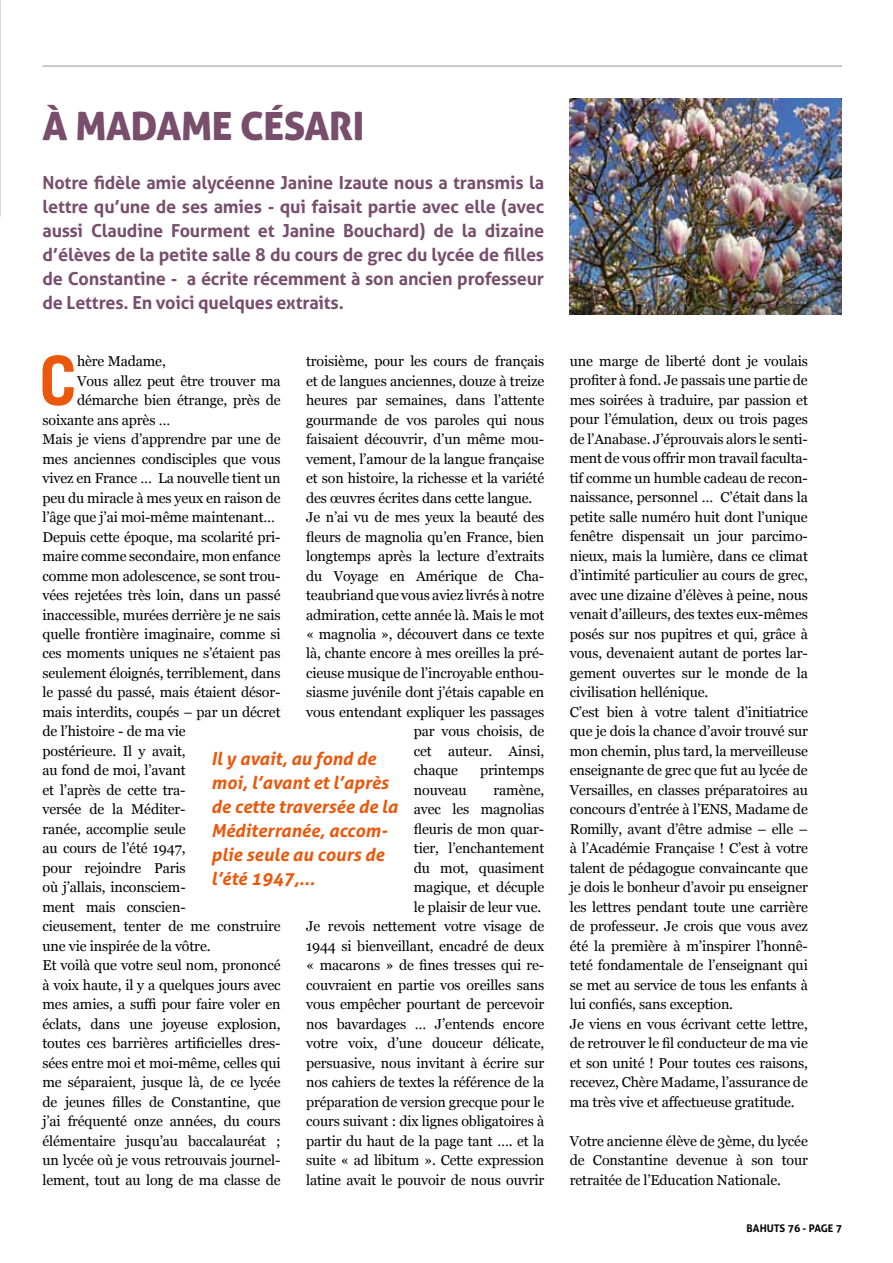
<style>
.page{position:relative;width:893px;height:1263px;background:#fff}
.page>*{position:absolute;margin:0;border:0;box-sizing:border-box;transform-origin:0 0}
.t1{font:700 68.25px "Trade Gothic";color:#ea580c}
.t2{font:39px "Aller Display";letter-spacing:-.01em;color:#784e6c}
.t3{font:700 18px/24px "Aller";letter-spacing:-.01em;color:#784e6c;text-align:justify}
.t4{font:italic 700 18px/24px "Aller";color:#ea580c}
.t5{font:14.25px/19.5px "Georgia";letter-spacing:-.01em;color:#000;text-align:right}
.t6{font:700 10.5px "Aller";color:#000}
</style>
<div class="page">
<hr style="left:43px;top:65px;width:799px;height:2px;background:#b6bac5">
<img style="left:570px;top:99px;width:272px;height:216px">
<h2 class="t2" style="left:43px;top:102px;width:60px">À MADA</h2>
<h2 class="t2" style="left:181px;top:102px;width:185px">ME CÉSARI</h2>
<p class="t3" style="left:43px;top:171px;width:503px">Notre fidèle amie alycéenne Janine Izaute nous a transmis la lettre qu’une de ses amies - qui faisait partie avec elle (avec aussi Claudine Fourment et Janine Bouchard) de la dizaine d’élèves de la petite salle 8 du cours de grec du lycée de filles de Constantine - a écrite récemment à son ancien professeur de Lettres. En voici quelques extraits.</p>
<h1 class="t1" style="left:39px;top:339px;width:33px">C</h1>
<p class="t5" style="left:77px;top:351px;width:90px">hère Madame,</p>
<p class="t5" style="left:306px;top:351px;width:240px">troisième, pour les cours de français</p>
<p class="t5" style="left:306px;top:370px;width:240px">et de langues anciennes, douze à treize</p>
<p class="t5" style="left:306px;top:390px;width:240px">heures par semaines, dans l’attente</p>
<p class="t5" style="left:306px;top:409px;width:240px">gourmande de vos paroles qui nous</p>
<p class="t5" style="left:306px;top:429px;width:240px">faisaient découvrir, d’un même mou-</p>
<p class="t5" style="left:306px;top:448px;width:240px">vement, l’amour de la langue française</p>
<p class="t5" style="left:306px;top:468px;width:240px">et son histoire, la richesse et la variété</p>
<p class="t5" style="left:306px;top:487px;width:228px">des œuvres écrites dans cette langue.</p>
<p class="t5" style="left:306px;top:507px;width:240px">Je n’ai vu de mes yeux la beauté des</p>
<p class="t5" style="left:306px;top:526px;width:240px">fleurs de magnolia qu’en France, bien</p>
<p class="t5" style="left:306px;top:546px;width:240px">longtemps après la lecture d’extraits</p>
<p class="t5" style="left:306px;top:565px;width:240px">du Voyage en Amérique de Cha-</p>
<p class="t5" style="left:306px;top:585px;width:240px">teaubriand que vous aviez livrés à notre</p>
<p class="t5" style="left:306px;top:604px;width:240px">admiration, cette année là. Mais le mot</p>
<p class="t5" style="left:306px;top:624px;width:240px">« magnolia », découvert dans ce texte</p>
<p class="t5" style="left:306px;top:643px;width:240px">là, chante encore à mes oreilles la pré-</p>
<p class="t5" style="left:306px;top:663px;width:240px">cieuse musique de l’incroyable enthou-</p>
<p class="t5" style="left:306px;top:682px;width:240px">siasme juvénile dont j’étais capable en</p>
<p class="t5" style="left:306px;top:702px;width:240px">vous entendant expliquer les passages</p>
<p class="t5" style="left:414px;top:721px;width:132px">par vous choisis, de</p>
<p class="t5" style="left:414px;top:741px;width:132px">cet auteur. Ainsi,</p>
<p class="t5" style="left:414px;top:760px;width:46px">chaque</p>
<p class="t5" style="left:480px;top:760px;width:66px">printemps</p>
<p class="t5" style="left:414px;top:780px;width:54px">nouveau</p>
<p class="t5" style="left:77px;top:370px;width:205px">Vous allez peut être trouver ma</p>
<p class="t5" style="left:77px;top:390px;width:205px">démarche bien étrange, près de</p>
<p class="t5" style="left:43px;top:409px;width:129px">soixante ans après …</p>
<p class="t5" style="left:43px;top:429px;width:240px">Mais je viens d’apprendre par une de</p>
<p class="t5" style="left:43px;top:448px;width:240px">mes anciennes condisciples que vous</p>
<p class="t5" style="left:43px;top:468px;width:240px">vivez en France … La nouvelle tient un</p>
<p class="t5" style="left:43px;top:487px;width:240px">peu du miracle à mes yeux en raison de</p>
<p class="t5" style="left:43px;top:507px;width:234px">l’âge que j’ai moi-même maintenant…</p>
<p class="t5" style="left:43px;top:526px;width:240px">Depuis cette époque, ma scolarité pri-</p>
<p class="t5" style="left:43px;top:546px;width:240px">maire comme secondaire, mon enfance</p>
<p class="t5" style="left:43px;top:565px;width:240px">comme mon adolescence, se sont trou-</p>
<p class="t5" style="left:43px;top:585px;width:240px">vées rejetées très loin, dans un passé</p>
<p class="t5" style="left:43px;top:604px;width:240px">inaccessible, murées derrière je ne sais</p>
<p class="t5" style="left:43px;top:624px;width:240px">quelle frontière imaginaire, comme si</p>
<p class="t5" style="left:43px;top:643px;width:240px">ces moments uniques ne s’étaient pas</p>
<p class="t5" style="left:43px;top:663px;width:240px">seulement éloignés, terriblement, dans</p>
<p class="t5" style="left:43px;top:682px;width:240px">le passé du passé, mais étaient désor-</p>
<p class="t5" style="left:43px;top:702px;width:240px">mais interdits, coupés – par un décret</p>
<p class="t5" style="left:43px;top:721px;width:145px">de l’histoire - de ma vie</p>
<p class="t5" style="left:43px;top:741px;width:145px">postérieure. Il y avait,</p>
<p class="t5" style="left:43px;top:760px;width:145px">au fond de moi, l’avant</p>
<p class="t5" style="left:43px;top:780px;width:145px">et l’après de cette tra-</p>
<p class="t5" style="left:43px;top:799px;width:145px">versée de la Méditer-</p>
<p class="t5" style="left:43px;top:819px;width:145px">ranée, accomplie seule</p>
<p class="t5" style="left:43px;top:838px;width:145px">au cours de l’été 1947,</p>
<p class="t5" style="left:43px;top:858px;width:145px">pour rejoindre Paris</p>
<p class="t5" style="left:43px;top:877px;width:145px">où j’allais, inconsciem-</p>
<p class="t5" style="left:43px;top:897px;width:145px">ment mais conscien-</p>
<p class="t5" style="left:43px;top:916px;width:240px">cieusement, tenter de me construire</p>
<p class="t5" style="left:43px;top:936px;width:170px">une vie inspirée de la vôtre.</p>
<p class="t5" style="left:43px;top:955px;width:240px">Et voilà que votre seul nom, prononcé</p>
<p class="t5" style="left:43px;top:975px;width:240px">à voix haute, il y a quelques jours avec</p>
<p class="t5" style="left:43px;top:994px;width:240px">mes amies, a suffi pour faire voler en</p>
<p class="t5" style="left:43px;top:1014px;width:240px">éclats, dans une joyeuse explosion,</p>
<p class="t5" style="left:43px;top:1033px;width:240px">toutes ces barrières artificielles dres-</p>
<p class="t5" style="left:43px;top:1053px;width:240px">sées entre moi et moi-même, celles qui</p>
<p class="t5" style="left:43px;top:1072px;width:240px">me séparaient, jusque là, de ce lycée</p>
<p class="t5" style="left:43px;top:1092px;width:240px">de jeunes filles de Constantine, que</p>
<p class="t5" style="left:43px;top:1111px;width:240px">j’ai fréquenté onze années, du cours</p>
<p class="t5" style="left:43px;top:1131px;width:240px">élémentaire jusqu’au baccalauréat ;</p>
<p class="t5" style="left:43px;top:1150px;width:240px">un lycée où je vous retrouvais journel-</p>
<p class="t5" style="left:43px;top:1169px;width:240px">lement, tout au long de ma classe de</p>
<p class="t4" style="left:211px;top:746px;width:188px">Il y avait, au fond de moi, l’avant et l’après de cette traversée de la<br>Méditerranée, accom&shy;plie seule au cours de l’été 1947,...</p>
<p class="t5" style="left:306px;top:780px;width:240px">ramène,<br>avec les magnolias<br>fleuris de mon quar-<br>tier, l’enchantement<br>du mot, quasiment<br>magique, et décuple<br>le plaisir de leur vue.<br>Je revois nettement votre visage de<br>1944 si bienveillant, encadré de deux « macarons » de fines tresses qui re&shy;couvraient en partie vos oreilles sans vous empêcher pourtant de percevoir nos bavardages … J’entends encore votre voix, d’une douceur délicate, persuasive, nous invitant à écrire sur nos cahiers de textes la référence de la préparation de version grecque pour le cours suivant : dix lignes obligatoires à partir du haut de la page tant …. et la suite « ad libitum ». Cette expression latine avait le pouvoir de nous ouvrir</p>
<p class="t5" style="left:570px;top:350px;width:240px;text-align:left">une marge de liberté dont je voulais profiter à fond. Je passais une partie de mes soirées à traduire, par passion et pour l’émulation, deux ou trois pages de l’Anabase. J’éprouvais alors le senti&shy;ment de vous offrir mon travail faculta&shy;tif comme un humble cadeau de recon&shy;naissance, personnel … C’était dans la petite salle numéro huit dont l’unique fenêtre dispensait un jour parcimo&shy;nieux, mais la lumière, dans ce climat d’intimité particulier au cours de grec, avec une dizaine d’élèves à peine, nous venait d’ailleurs, des textes eux-mêmes posés sur nos pupitres et qui, grâce à vous, devenaient autant de portes lar&shy;gement ouvertes sur le monde de la civilisation hellénique.<br>C’est bien à votre talent d’initiatrice que je dois la chance d’avoir trouvé sur mon chemin, plus tard, la merveilleuse enseignante de grec que fut au lycée de Versailles, en classes préparatoires au concours d’entrée à l’ENS, Madame de Romilly, avant d’être admise – elle – à l’Académie Française ! C’est à votre talent de pédagogue convaincante que je dois le bonheur d’avoir pu enseigner les lettres pendant toute une carrière de professeur. Je crois que vous avez été la première à m’inspirer l’honnê&shy;teté fondamentale de l’enseignant qui se met au service de tous les enfants à lui confiés, sans exception.<br>Je viens en vous écrivant cette lettre, de retrouver le fil conducteur de ma vie et son unité ! Pour toutes ces raisons, recevez, Chère Madame, l’assurance de ma très vive et affectueuse gratitude.</p>
<p class="t5" style="left:570px;top:1130px;width:240px;text-align:justify">Votre ancienne élève de 3ème, du lycée de Constantine devenue à son tour retraitée de l’Education Nationale.</p>
<p class="t6" style="left:747px;top:1222px;width:97px">BAHUTS 76 - PAGE 7</p>
</div>
